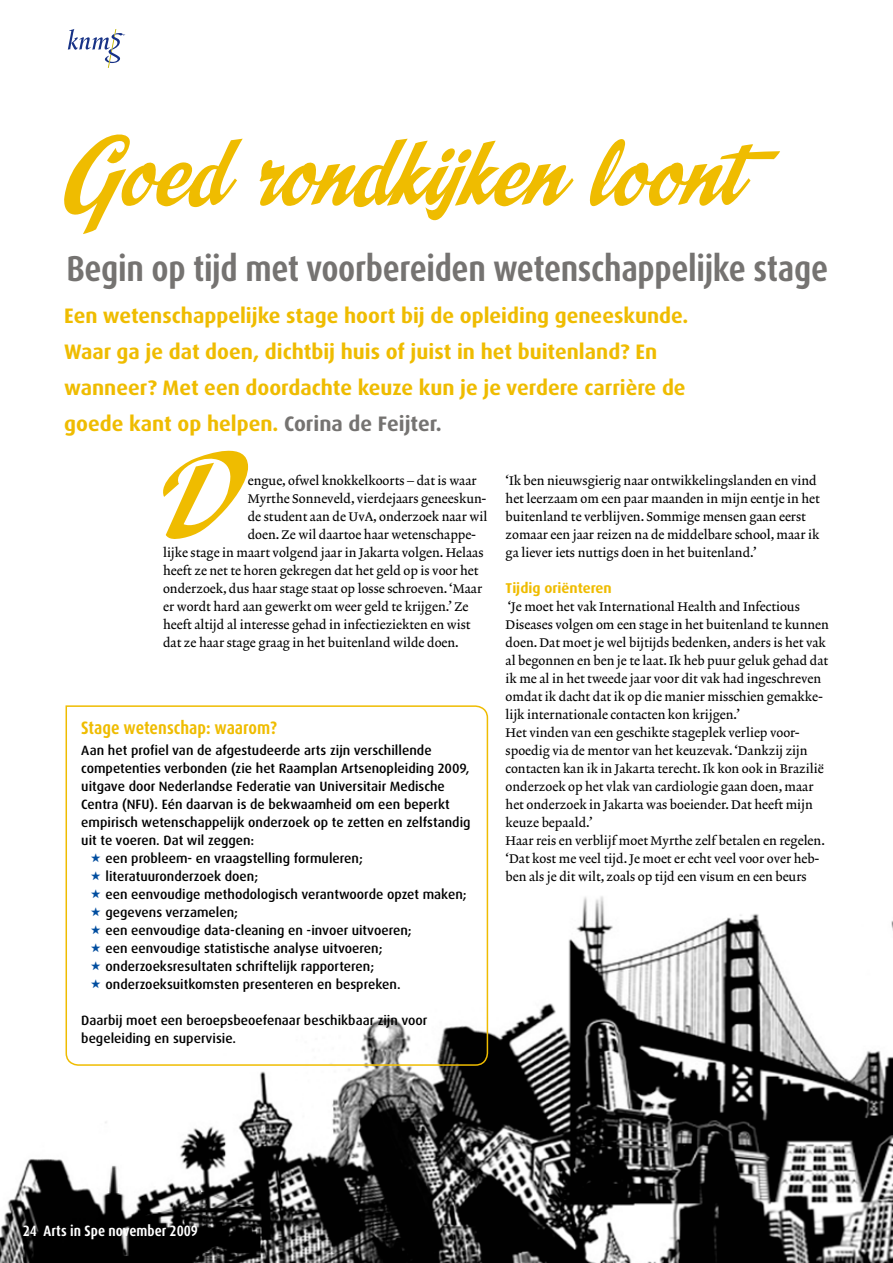
<style>
.page{position:relative;width:893px;height:1263px;background:#fff}
.page>*{position:absolute;margin:0;border:0;box-sizing:border-box;transform-origin:0 0}
.t1{font:117px "CC Spills";color:#efbc00}
.t2{font:105px "CC Spills";color:#efbc00}
.t3{font:700 condensed 36px "Dax Pro";letter-spacing:-.01em;color:#757371}
.t4{font:700 21px/36px "Dax Pro";color:#efbc00}
.t5{font:700 condensed 18px "Dax Pro";color:#efbc00}
.t6{font:700 condensed 15px "Dax Pro";color:#fff}
.t7{font:700 14.25px "Dax Pro";color:#efbc00}
.t8{font:500 13.5px/18px "Dax Pro";color:#000}
.t9{font:12.75px/18px "Lexicon No 2 Roman A";color:#000}
.s1{color:#757371}
</style>
<div class="page">
<svg style="left:68px;top:29px;width:57px;height:39px"></svg>
<img style="left:0;top:896px;width:893px;height:367px">
<svg style="left:65px;top:705px;width:424px;height:361px"></svg>
<svg style="left:91px;top:853px;width:9px;height:9px"></svg>
<svg style="left:91px;top:871px;width:9px;height:9px"></svg>
<svg style="left:91px;top:889px;width:9px;height:9px"></svg>
<svg style="left:91px;top:907px;width:9px;height:9px"></svg>
<svg style="left:91px;top:925px;width:9px;height:9px"></svg>
<svg style="left:91px;top:943px;width:9px;height:9px"></svg>
<svg style="left:91px;top:961px;width:9px;height:9px"></svg>
<svg style="left:91px;top:979px;width:9px;height:9px"></svg>
<h2 class="t2" style="left:64px;top:119px;width:680px">Goed rondkijken loont</h2>
<h3 class="t3" style="left:66px;top:245px;width:763px">Begin op tijd met voorbereiden wetenschappelijke stage</h3>
<h3 class="t4" style="left:64px;top:298px;width:626px">Een wetenschappelijke stage hoort bij de opleiding geneeskunde.<br>Waar ga je dat doen, dichtbij huis of juist in het buitenland? En wanneer? Met een doordachte keuze kun je je verdere carrière de goede kant op helpen. <span class="s1">Corina de Feijter.</span></h3>
<h1 class="t1" style="left:160px;top:435px;width:75px">D</h1>
<p class="t9" style="left:506px;top:472px;width:316px">‘Ik ben nieuwsgierig naar ontwikkelingslanden en vind het leerzaam om een paar maanden in mijn eentje in het buitenland te verblijven. Sommige mensen gaan eerst zomaar een jaar reizen na de middelbare school, maar ik ga liever iets nuttigs doen in het buitenland.’</p>
<p class="t7" style="left:506px;top:579px;width:108px">Tijdig oriënteren</p>
<p class="t9" style="left:506px;top:598px;width:325px">‘Je moet het vak International Health and Infectious Diseases volgen om een stage in het buitenland te kunnen doen. Dat moet je wel bijtijds bedenken, anders is het vak al begonnen en ben je te laat. Ik heb puur geluk gehad dat ik me al in het tweede jaar voor dit vak had ingeschreven omdat ik dacht dat ik op die manier misschien gemakke&shy;lijk internationale contacten kon krijgen.’<br>Het vinden van een geschikte stageplek verliep voor&shy;spoedig via de mentor van het keuzevak. ‘Dankzij zijn contacten kan ik in Jakarta terecht. Ik kon ook in Brazilië onderzoek op het vlak van cardiologie gaan doen, maar het onderzoek in Jakarta was boeiender. Dat heeft mijn keuze bepaald.’<br>Haar reis en verblijf moet Myrthe zelf betalen en regelen. ‘Dat kost me veel tijd. Je moet er echt veel voor over heb&shy;ben als je dit wilt, zoals op tijd een visum en een beurs</p>
<p class="t9" style="left:248px;top:472px;width:230px">engue, ofwel knokkelkoorts – dat is waar</p>
<p class="t9" style="left:248px;top:490px;width:240px">Myrthe Sonneveld, vierdejaars geneeskun-</p>
<p class="t9" style="left:248px;top:508px;width:241px">de student aan de UvA, onderzoek naar wil</p>
<p class="t9" style="left:248px;top:526px;width:230px">doen. Ze wil daartoe haar wetenschappe-</p>
<p class="t9" style="left:163px;top:544px;width:322px">lijke stage in maart volgend jaar in Jakarta volgen. Helaas</p>
<p class="t9" style="left:163px;top:562px;width:317px">heeft ze net te horen gekregen dat het geld op is voor het</p>
<p class="t9" style="left:163px;top:580px;width:321px">onderzoek, dus haar stage staat op losse schroeven. ‘Maar</p>
<p class="t9" style="left:163px;top:598px;width:307px">er wordt hard aan gewerkt om weer geld te krijgen.’ Ze</p>
<p class="t9" style="left:163px;top:616px;width:309px">heeft altijd al interesse gehad in infectieziekten en wist</p>
<p class="t9" style="left:163px;top:634px;width:297px">dat ze haar stage graag in het buitenland wilde doen.</p>
<h3 class="t5" style="left:81px;top:716px;width:198px">Stage wetenschap: waarom?</h3>
<p class="t8" style="left:81px;top:741px;width:352px">Aan het profiel van de afgestudeerde arts zijn verschillende</p>
<p class="t8" style="left:81px;top:759px;width:390px">competenties verbonden (zie het Raamplan Artsenopleiding 2009,</p>
<p class="t8" style="left:81px;top:777px;width:365px">uitgave door Nederlandse Federatie van Universitair Medische</p>
<p class="t8" style="left:81px;top:795px;width:370px">Centra (NFU). Eén daarvan is de bekwaamheid om een beperkt</p>
<p class="t8" style="left:81px;top:813px;width:391px">empirisch wetenschappelijk onderzoek op te zetten en zelfstandig</p>
<p class="t8" style="left:81px;top:831px;width:175px">uit te voeren. Dat wil zeggen:</p>
<p class="t8" style="left:105px;top:849px;width:259px">een probleem- en vraagstelling formuleren;</p>
<p class="t8" style="left:105px;top:867px;width:154px">literatuuronderzoek doen;</p>
<p class="t8" style="left:105px;top:885px;width:363px">een eenvoudige methodologisch verantwoorde opzet maken;</p>
<p class="t8" style="left:105px;top:903px;width:134px">gegevens verzamelen;</p>
<p class="t8" style="left:105px;top:921px;width:308px">een eenvoudige data-cleaning en -invoer uitvoeren;</p>
<p class="t8" style="left:105px;top:939px;width:278px">een eenvoudige statistische analyse uitvoeren;</p>
<p class="t8" style="left:105px;top:957px;width:270px">onderzoeksresultaten schriftelijk rapporteren;</p>
<p class="t8" style="left:105px;top:975px;width:297px">onderzoeksuitkomsten presenteren en bespreken.</p>
<p class="t8" style="left:81px;top:1011px;width:348px">Daarbij moet een beroepsbeoefenaar beschikbaar zijn voor begeleiding en supervisie.</p>
<p class="t6" style="left:23px;top:1221px;width:177px">24 Arts in Spe november 2009</p>
</div>
